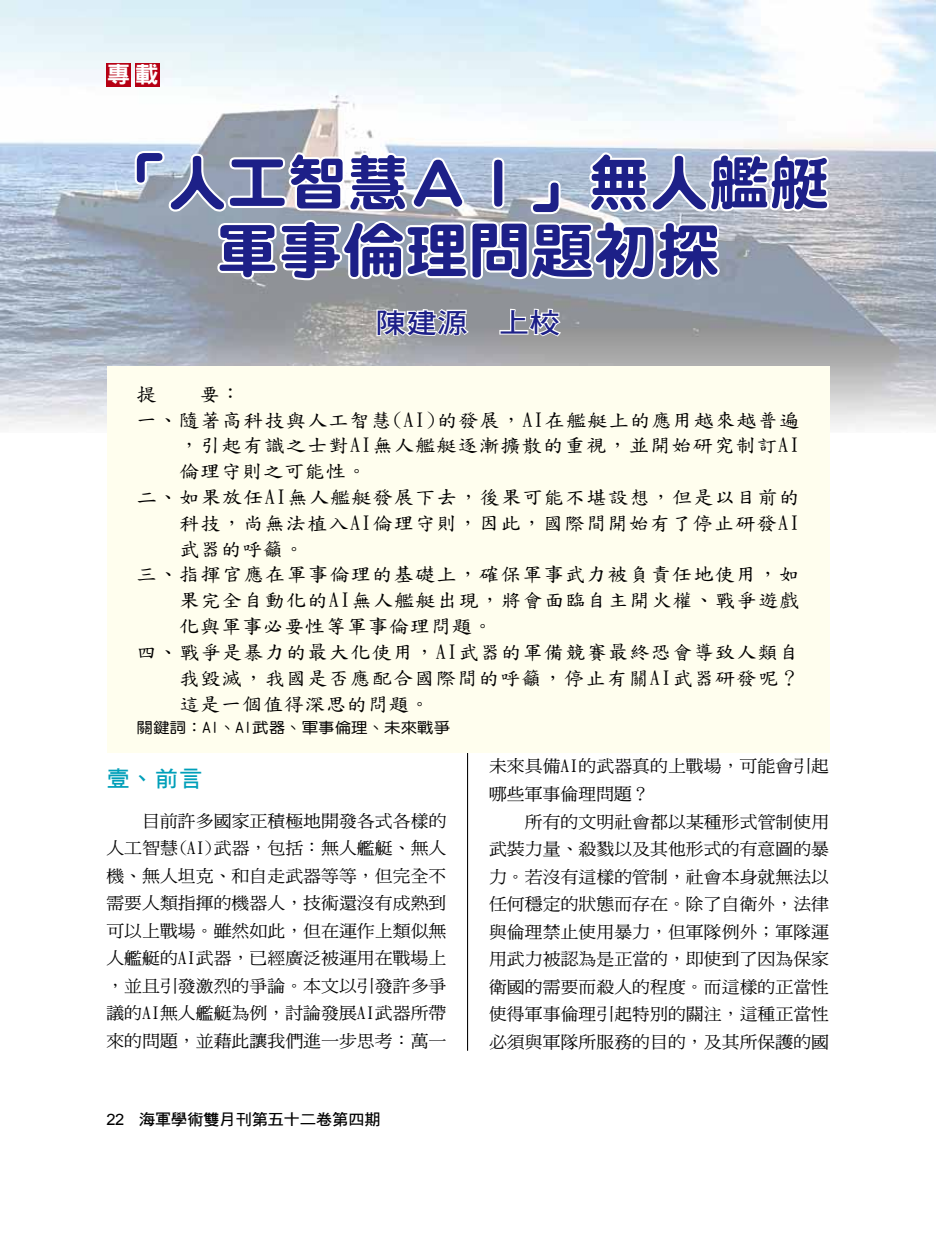
<style>
.page{position:relative;width:936px;height:1234px;background:#fff}
.page>*{position:absolute;margin:0;border:0;box-sizing:border-box;transform-origin:0 0}
.t1{font:59.85px/67.5px "DFN Yuan XB HK BF";letter-spacing:.005em;color:#1d2088;text-align:center}
.t2{font:27.75px "DF Hei Bd HK BF";color:#1d2088;scale:1.11 1}
.t3{font:22.8px "DFN Hei XB HK BF";color:#fff;scale:1.05 1}
.t4{font:22.2px "DF Hei Bd HK BF";color:#009fb9;scale:1.05 1}
.t5{font:19.2px "DF Kai Shu SB Estd BF";letter-spacing:.055em;color:#000;scale:1.05 1}
.t6{font:19.2px "DF Kai Shu SB Estd BF";letter-spacing:.035em;color:#000;scale:1.05 1}
.t7{font:16.95px/27.5px "DF Ming Md HK BF";color:#000;text-align:justify;scale:1.05 1}
.t8{font:15.6px "DF Hei Bd HK BF";letter-spacing:-.025em;color:#000;scale:1.05 1}
.t9{font:14.85px "DF Yuan Md HK BF";color:#000;scale:1.11 1}
.s1{font-family:"Arial"}
</style>
<div class="page">
<hr style="left:467px;top:179px;width:1px;height:871px;background:#000">
<img style="left:1px;top:0;width:934px;height:432px">
<svg style="left:133px;top:141px;width:698px;height:141px"></svg>
<svg style="left:375px;top:307px;width:95px;height:30px"></svg>
<svg style="left:498px;top:305px;width:65px;height:33px"></svg>
<div style="left:107px;top:366px;width:722px;height:387px;background:#fffeee"></div>
<div style="left:106px;top:63px;width:25px;height:23px;background:#b60014"></div>
<div style="left:135px;top:63px;width:25px;height:23px;background:#b60014"></div>
<h3 class="t3" style="left:106px;top:63px;width:51px">專載</h3>
<h1 class="t1" style="left:107px;top:149px;width:724px">「人工智慧ＡＩ」無人艦艇軍事倫理問題初探</h1>
<h2 class="t2" style="left:375px;top:308px;width:168px">陳建源　上校</h2>
<p class="t5" style="left:137px;top:384px;width:101px">提　　要：</p>
<p class="t5" style="left:137px;top:410px;width:632px">一、隨著高科技與人工智慧(AI)的發展，AI在艦艇上的應用越來越普遍</p>
<p class="t5" style="left:179px;top:436px;width:592px">，引起有識之士對AI無人艦艇逐漸擴散的重視，並開始研究制訂AI</p>
<p class="t6" style="left:179px;top:461px;width:180px">倫理守則之可能性。</p>
<p class="t5" style="left:137px;top:487px;width:642px">二、如果放任AI無人艦艇發展下去，後果可能不堪設想，但是以目前的</p>
<p class="t5" style="left:179px;top:513px;width:592px">科技，尚無法植入AI倫理守則，因此，國際間開始有了停止研發AI</p>
<p class="t5" style="left:179px;top:539px;width:121px">武器的呼籲。</p>
<p class="t5" style="left:137px;top:565px;width:632px">三、指揮官應在軍事倫理的基礎上，確保軍事武力被負責任地使用，如</p>
<p class="t5" style="left:179px;top:590px;width:592px">果完全自動化的AI無人艦艇出現，將會面臨自主開火權、戰爭遊戲</p>
<p class="t6" style="left:179px;top:616px;width:300px">化與軍事必要性等軍事倫理問題。</p>
<p class="t5" style="left:137px;top:642px;width:632px">四、戰爭是暴力的最大化使用，AI武器的軍備競賽最終恐會導致人類自</p>
<p class="t5" style="left:179px;top:668px;width:592px">我毀滅，我國是否應配合國際間的呼籲，停止有關AI武器研發呢？</p>
<p class="t6" style="left:179px;top:694px;width:240px">這是一個值得深思的問題。</p>
<p class="t9" style="left:137px;top:720px;width:284px">關鍵詞：AI、AI武器、軍事倫理、未來戰爭</p>
<h3 class="t4" style="left:106px;top:766px;width:93px">壹、前言</h3>
<p class="t7" style="left:106px;top:806px;width:325px;text-indent:36px">目前許多國家正積極地開發各式各樣的人工智慧(AI)武器，包括：無人艦艇、無人機、無人坦克、和自走武器等等，但完全不需要人類指揮的機器人，技術還沒有成熟到可以上戰場。雖然如此，但在運作上類似無人艦艇的AI武器，已經廣泛被運用在戰場上，並且引發激烈的爭論。本文以引發許多爭議的AI無人艦艇為例，討論發展AI武器所帶來的問題，並藉此讓我們進一步思考：萬一</p>
<p class="t8" style="left:106px;top:1111px;width:263px"><span class="s1">22</span> 海軍學術雙月刊第五十二卷第四期</p>
<p class="t7" style="left:489px;top:752px;width:325px">未來具備AI的武器真的上戰場，可能會引起哪些軍事倫理問題？</p>
<p class="t7" style="left:489px;top:807px;width:325px;text-indent:36px">所有的文明社會都以某種形式管制使用武裝力量、殺戮以及其他形式的有意圖的暴力。若沒有這樣的管制，社會本身就無法以任何穩定的狀態而存在。除了自衛外，法律與倫理禁止使用暴力，但軍隊例外；軍隊運用武力被認為是正當的，即使到了因為保家衛國的需要而殺人的程度。而這樣的正當性使得軍事倫理引起特別的關注，這種正當性必須與軍隊所服務的目的，及其所保護的國</p>
</div>
